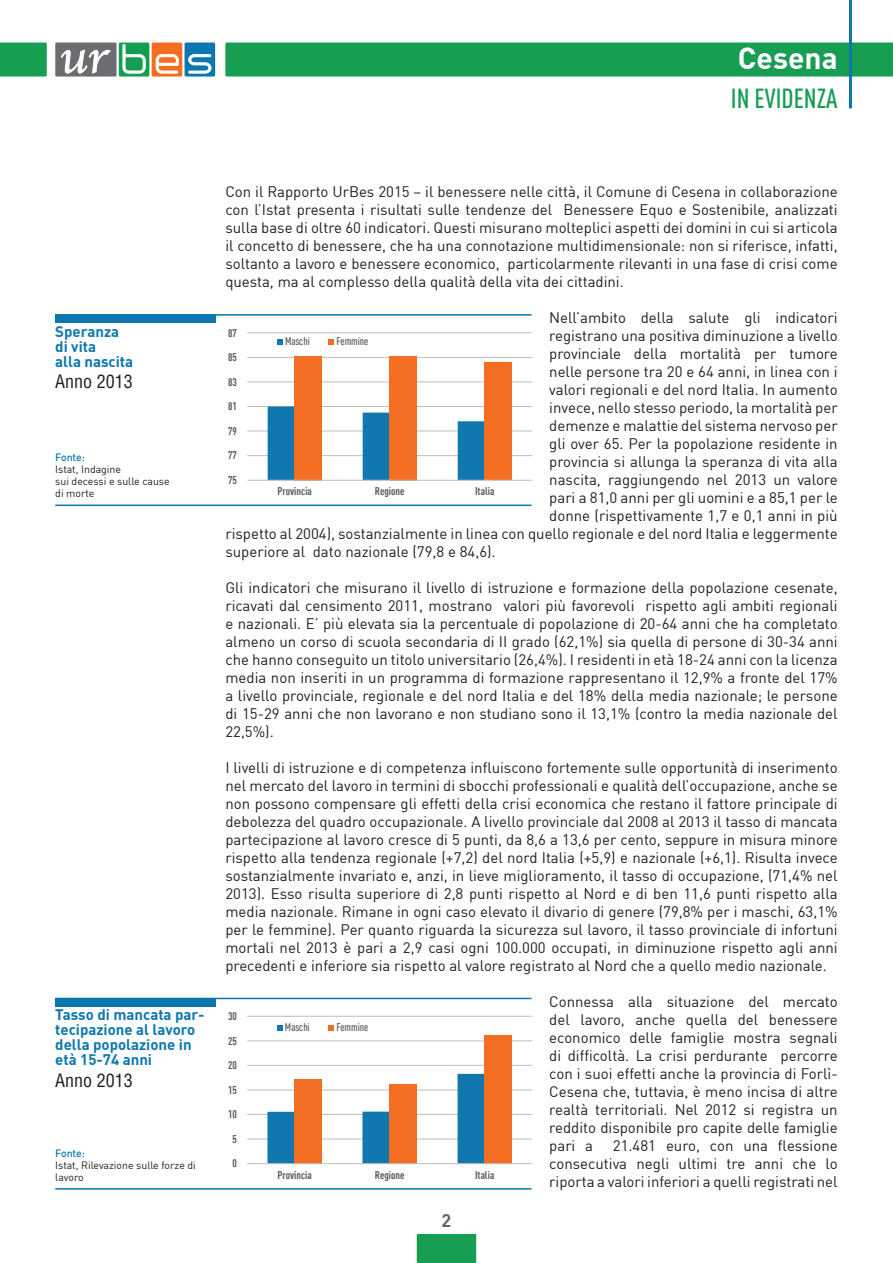
<style>
.page{position:relative;width:893px;height:1263px;background:#fff}
.page>*{position:absolute;margin:0;border:0;box-sizing:border-box;transform-origin:0 0}
.t1{font:700 30px "DIN";color:#fff}
.t2{font:500 27px "DIN Cond";color:#179e52}
.t3{font:condensed 18px "Helvetica LT Std";color:#231f20}
.t4{font:700 18px "DIN";color:#656568}
.t5{font:15px/18px "DIN";color:#231f20;text-align:justify}
.t6{font:700 15px/15px "DIN";color:#0c77ae}
.t7{font:700 10.95px "DIN Cond";color:#595959}
.t8{font:500 10.95px "DIN Cond";color:#595959}
.t9{font:10.5px/12px "DIN";color:#231f20}
.t10{font:500 10.5px "DIN";color:#0c77ae}
</style>
<div class="page">
<div style="left:55px;top:43px;width:62px;height:34px;background:#6c6d70"></div>
<div style="left:119px;top:43px;width:30px;height:34px;background:#159d52;border-radius:2px"></div>
<div style="left:152px;top:43px;width:30px;height:34px;background:#f36e21;border-radius:2px"></div>
<div style="left:185px;top:43px;width:30px;height:34px;background:#0c77ae;border-radius:2px"></div>
<svg style="left:123px;top:44px;width:23px;height:30px"></svg>
<svg style="left:156px;top:54px;width:23px;height:20px"></svg>
<svg style="left:188px;top:54px;width:23px;height:20px"></svg>
<svg style="left:61px;top:49px;width:50px;height:24px"></svg>
<div style="left:225px;top:43px;width:668px;height:34px;background:#179e52"></div>
<div style="left:0;top:43px;width:47px;height:34px;background:#179e52"></div>
<div style="left:417px;top:1234px;width:59px;height:29px;background:#179e52"></div>
<hr style="left:849px;top:0;width:3px;height:108px;background:#0c77ae">
<hr style="left:55px;top:504px;width:476px;height:2px;background:#0c77ae">
<hr style="left:55px;top:314px;width:476px;height:2px;background:#0c77ae">
<div style="left:55px;top:315px;width:160px;height:8px;background:#0c77ae"></div>
<hr style="left:247px;top:455px;width:285px;height:1px;background:#bfbebe">
<hr style="left:247px;top:430px;width:285px;height:1px;background:#bfbebe">
<hr style="left:247px;top:406px;width:285px;height:1px;background:#bfbebe">
<hr style="left:247px;top:381px;width:285px;height:1px;background:#bfbebe">
<hr style="left:247px;top:357px;width:285px;height:1px;background:#bfbebe">
<hr style="left:247px;top:332px;width:285px;height:1px;background:#bfbebe">
<svg style="left:268px;top:406px;width:217px;height:74px"></svg>
<div style="left:295px;top:356px;width:27px;height:124px;background:#f36e23"></div>
<div style="left:390px;top:356px;width:27px;height:124px;background:#f36e23"></div>
<div style="left:485px;top:362px;width:27px;height:118px;background:#f36e23"></div>
<hr style="left:247px;top:480px;width:285px;height:1px;background:#bfbebe">
<svg style="left:277px;top:339px;width:6px;height:6px"></svg>
<svg style="left:328px;top:339px;width:6px;height:6px"></svg>
<hr style="left:55px;top:1188px;width:476px;height:1px;background:#0c77ae">
<hr style="left:55px;top:998px;width:476px;height:1px;background:#0c77ae">
<div style="left:55px;top:998px;width:160px;height:8px;background:#0c77ae"></div>
<hr style="left:247px;top:1138px;width:285px;height:1px;background:#bfbebe">
<hr style="left:247px;top:1114px;width:285px;height:1px;background:#bfbebe">
<hr style="left:247px;top:1089px;width:285px;height:1px;background:#bfbebe">
<hr style="left:247px;top:1065px;width:285px;height:1px;background:#bfbebe">
<hr style="left:247px;top:1040px;width:285px;height:1px;background:#bfbebe">
<hr style="left:247px;top:1016px;width:285px;height:1px;background:#bfbebe">
<svg style="left:267px;top:1074px;width:218px;height:89px"></svg>
<div style="left:295px;top:1079px;width:27px;height:85px;background:#f36e23"></div>
<div style="left:390px;top:1084px;width:27px;height:80px;background:#f36e23"></div>
<div style="left:485px;top:1035px;width:27px;height:129px;background:#f36e23"></div>
<hr style="left:247px;top:1163px;width:285px;height:1px;background:#bfbebe">
<svg style="left:277px;top:1025px;width:6px;height:5px"></svg>
<svg style="left:328px;top:1025px;width:6px;height:5px"></svg>
<h1 class="t1" style="left:738px;top:38px;width:101px">Cesena</h1>
<h2 class="t2" style="left:731px;top:82px;width:108px">IN EVIDENZA</h2>
<p class="t5" style="left:225px;top:182px;width:614px">Con il Rapporto UrBes 2015 – il benessere nelle città, il Comune di Cesena in collaborazione con l’Istat presenta i risultati sulle tendenze del Benessere Equo e Sostenibile, analizzati sulla base di oltre 60 indicatori. Questi misurano molteplici aspetti dei domini in cui si articola il concetto di benessere, che ha una connotazione multidimensionale: non si riferisce, infatti, soltanto a lavoro e benessere economico, particolarmente rilevanti in una fase di crisi come questa, ma al complesso della qualità della vita dei cittadini.</p>
<p class="t5" style="left:549px;top:308px;width:290px">Nell’ambito della salute gli indicatori</p>
<p class="t5" style="left:549px;top:326px;width:290px">registrano una positiva diminuzione a livello</p>
<p class="t5" style="left:549px;top:344px;width:290px">provinciale della mortalità per tumore</p>
<p class="t5" style="left:549px;top:362px;width:290px">nelle persone tra 20 e 64 anni, in linea con i</p>
<p class="t5" style="left:549px;top:380px;width:290px">valori regionali e del nord Italia. In aumento</p>
<p class="t5" style="left:549px;top:398px;width:290px">invece, nello stesso periodo, la mortalità per</p>
<p class="t5" style="left:549px;top:416px;width:290px">demenze e malattie del sistema nervoso per</p>
<p class="t5" style="left:549px;top:434px;width:290px">gli over 65. Per la popolazione residente in</p>
<p class="t5" style="left:549px;top:452px;width:290px">provincia si allunga la speranza di vita alla</p>
<p class="t5" style="left:549px;top:470px;width:290px">nascita, raggiungendo nel 2013 un valore</p>
<p class="t5" style="left:549px;top:488px;width:290px">pari a 81,0 anni per gli uomini e a 85,1 per le</p>
<p class="t5" style="left:549px;top:506px;width:290px">donne (rispettivamente 1,7 e 0,1 anni in più</p>
<p class="t5" style="left:225px;top:524px;width:614px">rispetto al 2004), sostanzialmente in linea con quello regionale e del nord Italia e leggermente</p>
<p class="t5" style="left:225px;top:542px;width:272px">superiore al dato nazionale (79,8 e 84,6).</p>
<p class="t5" style="left:225px;top:578px;width:614px">Gli indicatori che misurano il livello di istruzione e formazione della popolazione cesenate, ricavati dal censimento 2011, mostrano valori più favorevoli rispetto agli ambiti regionali e nazionali. E’ più elevata sia la percentuale di popolazione di 20-64 anni che ha completato almeno un corso di scuola secondaria di II grado (62,1%) sia quella di persone di 30-34 anni che hanno conseguito un titolo universitario (26,4%). I residenti in età 18-24 anni con la licenza media non inseriti in un programma di formazione rappresentano il 12,9% a fronte del 17% a livello provinciale, regionale e del nord Italia e del 18% della media nazionale; le persone di 15-29 anni che non lavorano e non studiano sono il 13,1% (contro la media nazionale del 22,5%).</p>
<p class="t5" style="left:225px;top:758px;width:614px">I livelli di istruzione e di competenza influiscono fortemente sulle opportunità di inserimento nel mercato del lavoro in termini di sbocchi professionali e qualità dell’occupazione, anche se non possono compensare gli effetti della crisi economica che restano il fattore principale di debolezza del quadro occupazionale. A livello provinciale dal 2008 al 2013 il tasso di mancata partecipazione al lavoro cresce di 5 punti, da 8,6 a 13,6 per cento, seppure in misura minore rispetto alla tendenza regionale (+7,2) del nord Italia (+5,9) e nazionale (+6,1). Risulta invece sostanzialmente invariato e, anzi, in lieve miglioramento, il tasso di occupazione, (71,4% nel 2013). Esso risulta superiore di 2,8 punti rispetto al Nord e di ben 11,6 punti rispetto alla media nazionale. Rimane in ogni caso elevato il divario di genere (79,8% per i maschi, 63,1% per le femmine). Per quanto riguarda la sicurezza sul lavoro, il tasso provinciale di infortuni mortali nel 2013 è pari a 2,9 casi ogni 100.000 occupati, in diminuzione rispetto agli anni precedenti e inferiore sia rispetto al valore registrato al Nord che a quello medio nazionale.</p>
<p class="t5" style="left:549px;top:992px;width:290px">Connessa alla situazione del mercato del lavoro, anche quella del benessere economico delle famiglie mostra segnali di difficoltà. La crisi perdurante percorre con i suoi effetti anche la provincia di Forlì-Cesena che, tuttavia, è meno incisa di altre realtà territoriali. Nel 2012 si registra un reddito disponibile pro capite delle famiglie pari a</p>
<p class="t6" style="left:55px;top:323px;width:79px">Speranza di vita<br>alla nascita</p>
<p class="t3" style="left:55px;top:370px;width:79px">Anno 2013</p>
<p class="t7" style="left:228px;top:326px;width:10px">87</p>
<p class="t8" style="left:285px;top:335px;width:26px">Maschi</p>
<p class="t8" style="left:336px;top:335px;width:33px">Femmine</p>
<p class="t7" style="left:228px;top:351px;width:10px">85</p>
<p class="t7" style="left:228px;top:375px;width:10px">83</p>
<p class="t7" style="left:228px;top:400px;width:10px">81</p>
<p class="t7" style="left:228px;top:424px;width:10px">79</p>
<p class="t7" style="left:228px;top:449px;width:10px">77</p>
<p class="t10" style="left:55px;top:450px;width:31px">Fonte:</p>
<p class="t9" style="left:55px;top:463px;width:116px">Istat, Indagine<br>sui decessi e sulle cause di morte</p>
<p class="t7" style="left:228px;top:473px;width:10px">75</p>
<p class="t7" style="left:277px;top:485px;width:36px">Provincia</p>
<p class="t7" style="left:375px;top:485px;width:31px">Regione</p>
<p class="t7" style="left:475px;top:485px;width:21px">Italia</p>
<p class="t6" style="left:55px;top:1007px;width:151px">Tasso di mancata par&shy;tecipazione al lavoro della popolazione in età 15-74 anni</p>
<p class="t3" style="left:55px;top:1069px;width:79px">Anno 2013</p>
<p class="t7" style="left:228px;top:1009px;width:10px">30</p>
<p class="t8" style="left:285px;top:1021px;width:26px">Maschi</p>
<p class="t8" style="left:336px;top:1021px;width:33px">Femmine</p>
<p class="t7" style="left:228px;top:1034px;width:10px">25</p>
<p class="t7" style="left:228px;top:1059px;width:10px">20</p>
<p class="t7" style="left:228px;top:1083px;width:10px">15</p>
<p class="t7" style="left:228px;top:1108px;width:10px">10</p>
<p class="t7" style="left:232px;top:1132px;width:6px">5</p>
<p class="t5" style="left:549px;top:1136px;width:290px;text-indent:64px">21.481 euro, con una flessione consecutiva negli ultimi tre anni che lo riporta a valori inferiori a quelli registrati nel</p>
<p class="t10" style="left:55px;top:1146px;width:31px">Fonte:</p>
<p class="t9" style="left:55px;top:1158px;width:142px">Istat, Rilevazione sulle forze di lavoro</p>
<p class="t7" style="left:232px;top:1157px;width:6px">0</p>
<p class="t7" style="left:277px;top:1168px;width:36px">Provincia</p>
<p class="t7" style="left:375px;top:1168px;width:31px">Regione</p>
<p class="t7" style="left:475px;top:1168px;width:21px">Italia</p>
<p class="t4" style="left:442px;top:1209px;width:11px">2</p>
</div>
